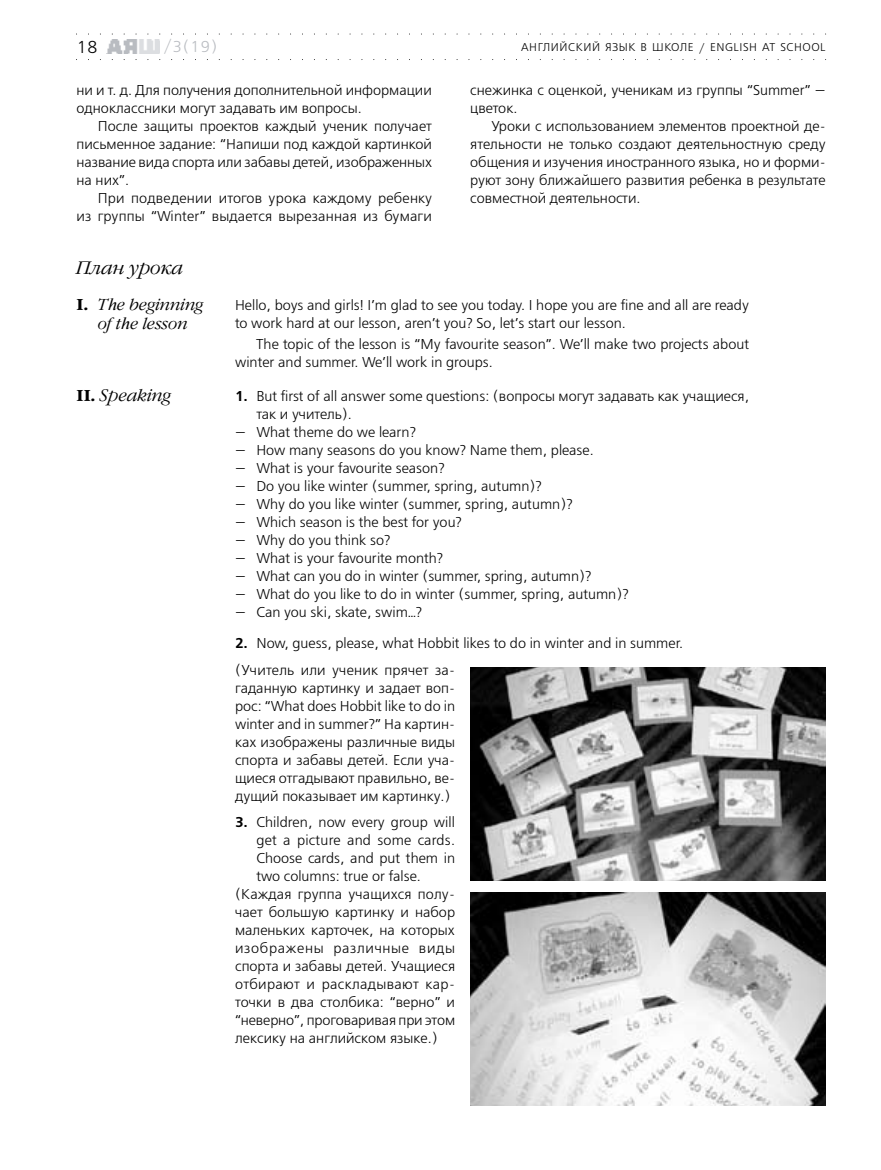
<style>
.page{position:relative;width:881px;height:1170px;background:#fff}
.page>*{position:absolute;margin:0;border:0;box-sizing:border-box;transform-origin:0 0}
.t1{font:italic 300 18px "Garamond C";letter-spacing:.005em;color:#000}
.t2{font:17.25px "Free Set Light C";color:#000}
.t3{font:italic 300 16.5px "Garamond C";letter-spacing:.005em;color:#000}
.t4{font:italic 300 15.75px/18.9px "Garamond C";letter-spacing:.005em;color:#000;text-align:center}
.t5{font:15.75px "Free Set Light C";color:#b9bcc1}
.t6{font:14.25px/18px "Free Set Light C";color:#000}
.t7{font:14.25px "Free Set Light C";letter-spacing:.025em;color:#000}
.t8{font:14.25px "Free Set Light C";letter-spacing:.045em;color:#000}
.t9{font:11.25px "Free Set Light C";color:#000}
.s1{font-weight:700;font-style:normal}
.s2{font-family:"Newton C";font-weight:400;font-size:16.5px}
.s3{font-weight:700;font-style:normal;font-size:15.75px}
.s4{font-family:"Free Set Demi Bold C"}
</style>
<div class="page">
<img style="left:106px;top:40px;width:54px;height:14px">
<svg style="left:76px;top:33px;width:739px;height:2px"></svg>
<svg style="left:76px;top:59px;width:739px;height:1px"></svg>
<img style="left:470px;top:668px;width:355px;height:212px">
<img style="left:470px;top:892px;width:355px;height:213px">
<p class="t2" style="left:76px;top:38px;width:23px">18</p>
<p class="t5" style="left:163px;top:38px;width:55px">/3(19)</p>
<p class="t9" style="left:521px;top:41px;width:56px">Ан гли йски</p>
<p class="t9" style="left:591px;top:41px;width:29px">й язык</p>
<p class="t9" style="left:640px;top:41px;width:32px">в школ</p>
<p class="t9" style="left:687px;top:41px;width:139px">Е / English at school</p>
<p class="t6" style="left:76px;top:82px;width:356px">ни и т. д. Для получения дополнительной информации одноклассники могут задавать им вопросы.</p>
<p class="t6" style="left:76px;top:118px;width:357px;text-align:justify;text-indent:21px">После защиты проектов каждый ученик получает письменное задание: “Напиши под каждой картинкой название вида спорта или забавы детей, изображенных на них”.</p>
<p class="t6" style="left:76px;top:190px;width:357px;text-align:right">При подведении итогов урока каждому ребенку<br>из группы “Winter” выдается вырезанная из бумаги</p>
<p class="t6" style="left:470px;top:82px;width:357px">снежинка с оценкой, ученикам из группы “Summer” — цветок.</p>
<p class="t6" style="left:470px;top:118px;width:357px;text-align:justify;text-indent:21px">Уроки с использованием элементов проектной де&shy;ятельности не только создают деятельностную среду общения и изучения иностранного языка, но и форми&shy;руют зону ближайшего развития ребенка в результате совместной деятельности.</p>
<p class="t1" style="left:76px;top:258px;width:108px">План урока</p>
<p class="t4" style="left:76px;top:296px;width:128px"><span class="s1">I.</span> T<span class="s2">h</span>e beginning of t<span class="s2">h</span>e lesson</p>
<p class="t6" style="left:235px;top:297px;width:515px">Hello, boys and girls! I’m glad to see you today. I hope you are fine and all are ready to work hard at our lesson, aren’t you? So, let’s start our lesson.</p>
<p class="t6" style="left:235px;top:336px;width:515px;text-indent:21px">The topic of the lesson is “My favourite season”. We’ll make two projects about winter and summer. We’ll work in groups.</p>
<p class="t3" style="left:76px;top:386px;width:96px"><span class="s3">II.</span> Speaking</p>
<p class="t6" style="left:256px;top:388px;width:494px;text-indent:-21px"><span class="s4">1.</span> But first of all answer some questions: (вопросы могут задавать как учащиеся, так и учитель).</p>
<p class="t6" style="left:235px;top:424px;width:182px">— What theme do we learn?</p>
<p class="t6" style="left:235px;top:442px;width:360px">— How many seasons do you know? Name them, please.</p>
<p class="t6" style="left:235px;top:460px;width:211px">— What is your favourite season?</p>
<p class="t6" style="left:235px;top:478px;width:308px">— Do you like winter (summer, spring, autumn)?</p>
<p class="t6" style="left:235px;top:496px;width:339px">— Why do you like winter (summer, spring, autumn)?</p>
<p class="t6" style="left:235px;top:514px;width:228px">— Which season is the best for you?</p>
<p class="t6" style="left:235px;top:532px;width:157px">— Why do you think so?</p>
<p class="t6" style="left:235px;top:550px;width:209px">— What is your favourite month?</p>
<p class="t6" style="left:235px;top:568px;width:357px">— What can you do in winter (summer, spring, autumn)?</p>
<p class="t6" style="left:235px;top:586px;width:395px">— What do you like to do in winter (summer, spring, autumn)?</p>
<p class="t6" style="left:235px;top:604px;width:188px">— Can you ski, skate, swim…?</p>
<p class="t6" style="left:235px;top:630px;width:449px;line-height:26.5px"><span class="s4">2.</span> Now, guess, please, what Hobbit likes to do in winter and in summer. (Учитель или ученик прячет за-</p>
<p class="t6" style="left:235px;top:679px;width:221px;text-align:justify">гаданную картинку и задает воп&shy;рос: “What does Hobbit like to do in winter and in summer?” На картин&shy;ках изображены различные виды спорта и забавы детей. Если уча&shy;щиеся отгадывают правильно, ве&shy;дущий показывает им картинку.)</p>
<p class="t6" style="left:235px;top:814px;width:221px"><span class="s4">3.</span> Children, now every group will</p>
<p class="t6" style="left:256px;top:832px;width:200px">get a picture and some cards.</p>
<p class="t6" style="left:256px;top:850px;width:200px">Choose cards, and put them in</p>
<p class="t6" style="left:256px;top:868px;width:166px">two columns: true or false.</p>
<p class="t6" style="left:235px;top:886px;width:221px">(Каждая группа учащихся полу-</p>
<p class="t6" style="left:235px;top:904px;width:221px">чает большую картинку и набор</p>
<p class="t6" style="left:235px;top:922px;width:221px">маленьких карточек, на которых</p>
<p class="t8" style="left:235px;top:940px;width:221px">изображены различные виды</p>
<p class="t6" style="left:235px;top:958px;width:221px">спорта и забавы детей. Учащиеся</p>
<p class="t7" style="left:235px;top:976px;width:221px">отбирают и раскладывают кар-</p>
<p class="t6" style="left:235px;top:994px;width:221px">точки в два столбика: “верно” и</p>
<p class="t6" style="left:235px;top:1012px;width:221px">“неверно”, проговаривая при этом</p>
<p class="t6" style="left:235px;top:1030px;width:204px">лексику на английском языке.)</p>
</div>
